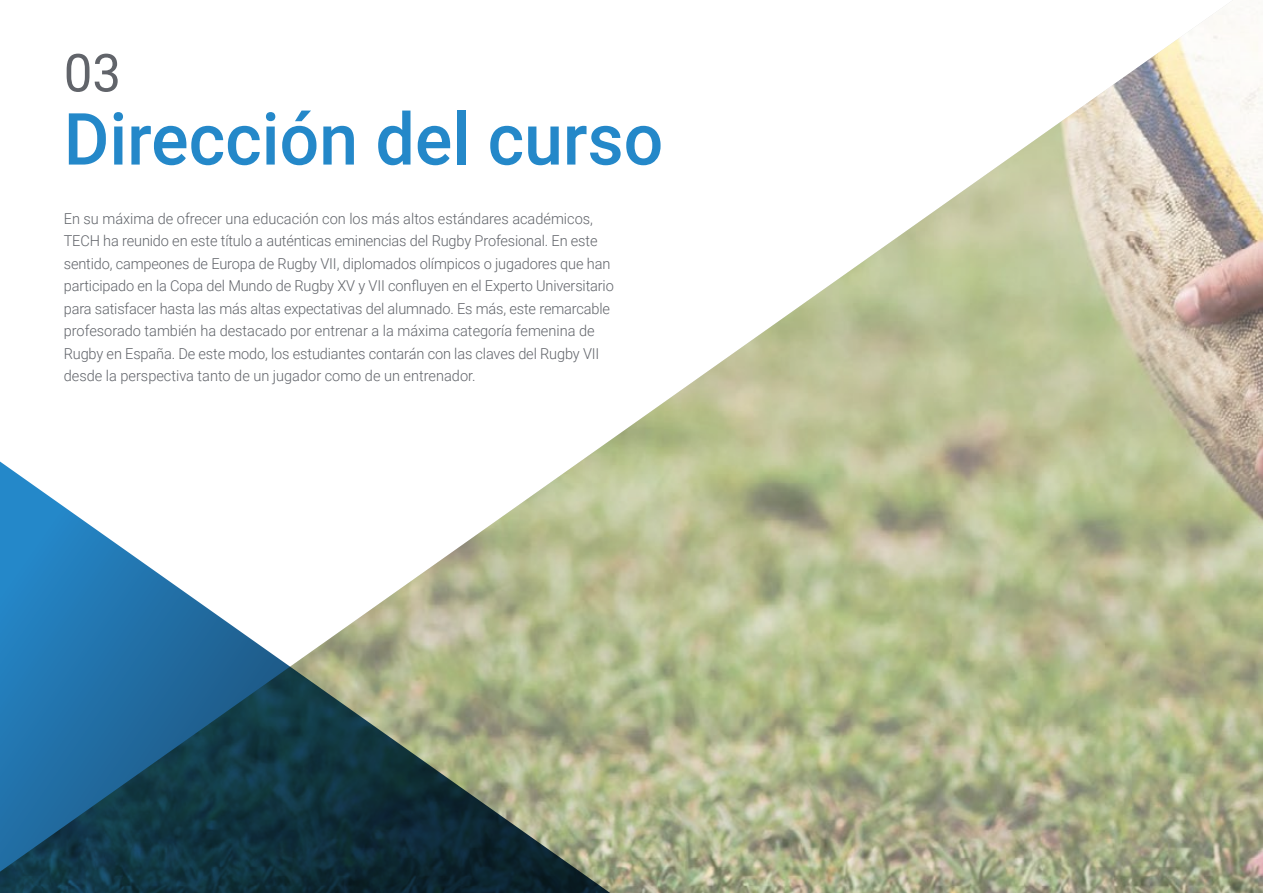
<style>
.page{position:relative;width:1263px;height:893px;background:#fff}
.page>*{position:absolute;margin:0;border:0;box-sizing:border-box;transform-origin:0 0}
.t1{font:500 72px "Roboto";color:#2488c9}
.t2{font:52.5px "Roboto";color:#61646a}
.t3{font:300 15px/22.5px "Roboto";letter-spacing:-.01em;color:#61646a}
</style>
<div class="page">
<img style="left:602px;top:0;width:661px;height:893px">
<svg style="left:0;top:446px;width:640px;height:447px"></svg>
<h2 class="t2" style="left:64px;top:36px;width:59px">03</h2>
<h1 class="t1" style="left:64px;top:89px;width:601px">Dirección del curso</h1>
<p class="t3" style="left:64px;top:207px;width:552px">En su máxima de ofrecer una educación con los más altos estándares académicos, TECH ha reunido en este título a auténticas eminencias del Rugby Profesional. En este sentido, campeones de Europa de Rugby VII, diplomados olímpicos o jugadores que han participado en la Copa del Mundo de Rugby XV y VII confluyen en el Experto Universitario para satisfacer hasta las más altas expectativas del alumnado. Es más, este remarcable profesorado también ha destacado por entrenar a la máxima categoría femenina de Rugby en España. De este modo, los estudiantes contarán con las claves del Rugby VII desde la perspectiva tanto de un jugador como de un entrenador.</p>
</div>
